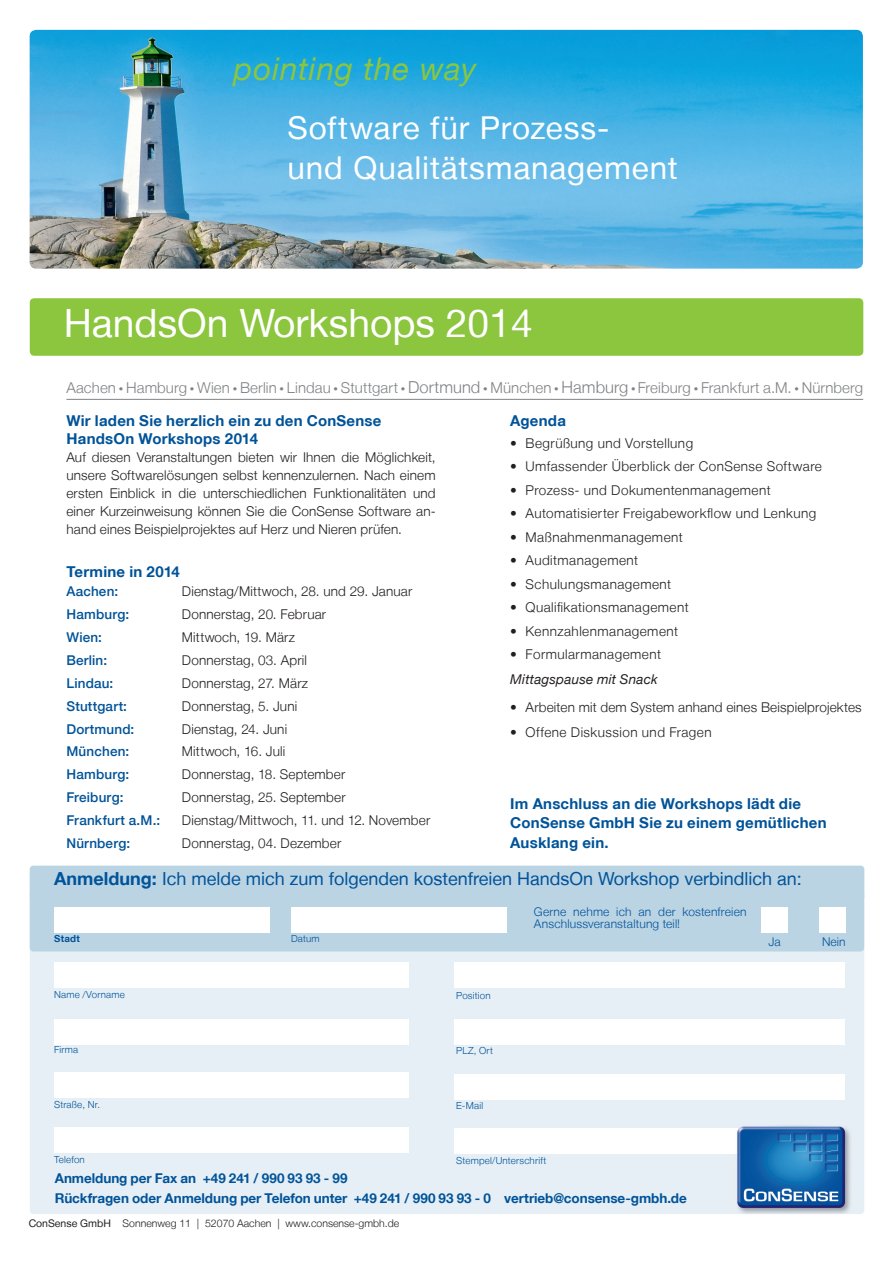
<style>
.page{position:relative;width:893px;height:1263px;background:#fff}
.page>*{position:absolute;margin:0;border:0;box-sizing:border-box;transform-origin:0 0}
.t1{font:39px "Helvetica Neue LT";color:#fff}
.t2{font:31.5px/39.3px "Helvetica Neue LT";letter-spacing:.025em;color:#fff}
.t3{font:italic 31.5px "Helvetica Neue";letter-spacing:.02em;color:#8bc63e}
.t4{font:18px "Helvetica Neue LT";color:#015399}
.t5{font:700 15px/19.5px "Helvetica Neue LT";letter-spacing:.015em;color:#015399}
.t6{font:300 15px "Helvetica Neue LT";letter-spacing:.005em;color:#808285}
.t7{font:300 13.5px/18px "Helvetica Neue LT";letter-spacing:.015em;color:#231f20;text-align:justify}
.t8{font:300 13.5px "Helvetica Neue LT";letter-spacing:.035em;color:#231f20}
.t9{font:700 13.5px/19.5px "Helvetica Neue LT";letter-spacing:-.005em;color:#015399}
.t10{font:500 13.5px "Helvetica Neue LT";letter-spacing:.015em;color:#015399}
.t11{font:italic 13.5px "Helvetica Neue";letter-spacing:.015em;color:#231f20}
.t12{font:300 12px/12px "Helvetica Neue LT";letter-spacing:.015em;color:#015399}
.t13{font:300 10.5px "Helvetica Neue LT";color:#231f20}
.t14{font:300 9.75px "Helvetica Neue LT";letter-spacing:.02em;color:#015399}
.t15{font:700 9.75px "Helvetica Neue LT";letter-spacing:.03em;color:#015399}
.s1{font-size:9px}
.s2{font-size:16.5px}
.s3{color:#0d4da1}
.s4{font-weight:700}
.s5{font-weight:400}
</style>
<div class="page">
<img style="left:30px;top:30px;width:833px;height:239px">
<div style="left:30px;top:298px;width:833px;height:58px;background:#8bc63e;border-radius:4px"></div>
<hr style="left:66px;top:399px;width:797px;height:1px;background:#808285">
<div style="left:30px;top:865px;width:834px;height:349px;background:#e6eff5;border-radius:4px"></div>
<div style="left:454px;top:962px;width:391px;height:26px;background:#fff"></div>
<div style="left:454px;top:1019px;width:391px;height:26px;background:#fff"></div>
<div style="left:454px;top:1074px;width:391px;height:25px;background:#fff"></div>
<div style="left:454px;top:1128px;width:376px;height:25px;background:#fff"></div>
<div style="left:54px;top:962px;width:355px;height:26px;background:#fff"></div>
<div style="left:30px;top:891px;width:834px;height:60px;background:#bbd4e4;border-radius:4px"></div>
<div style="left:54px;top:1019px;width:355px;height:26px;background:#fff"></div>
<div style="left:54px;top:1073px;width:355px;height:25px;background:#fff"></div>
<div style="left:54px;top:1127px;width:355px;height:25px;background:#fff"></div>
<div style="left:30px;top:866px;width:834px;height:34px;background:#bbd4e4;border-radius:4px"></div>
<img style="left:727px;top:1125px;width:124px;height:89px">
<img style="left:727px;top:1128px;width:103px;height:25px">
<div style="left:54px;top:907px;width:216px;height:25px;background:#fff"></div>
<div style="left:291px;top:907px;width:216px;height:25px;background:#fff"></div>
<div style="left:762px;top:907px;width:26px;height:25px;background:#fff"></div>
<div style="left:820px;top:907px;width:26px;height:25px;background:#fff"></div>
<h2 class="t3" style="left:234px;top:50px;width:244px">pointing the way</h2>
<h2 class="t2" style="left:287px;top:108px;width:392px">Software für Prozess-<br>und Qualitätsmanagement</h2>
<h1 class="t1" style="left:64px;top:300px;width:470px">HandsOn Workshops 2014</h1>
<p class="t6" style="left:66px;top:379px;width:798px">Aachen <span class="s1">•</span> Hamburg <span class="s1">•</span> Wien <span class="s1">•</span> Berlin <span class="s1">•</span> Lindau <span class="s1">•</span> Stuttgart <span class="s1">•</span> <span class="s2">Dortmund</span> <span class="s1">•</span> München <span class="s1">•</span> <span class="s2">Hamburg</span> <span class="s1">•</span> Freiburg <span class="s1">•</span> Frankfurt a.M. <span class="s1">•</span> Nürnberg</p>
<p class="t5" style="left:66px;top:412px;width:317px;line-height:18px">Wir laden Sie herzlich ein zu den ConSense<br>HandsOn Workshops 2014</p>
<p class="t7" style="left:66px;top:448px;width:371px">Auf diesen Veranstaltungen bieten wir Ihnen die Möglichkeit, unsere Softwarelösungen selbst kennenzulernen. Nach einem ersten Einblick in die unterschiedlichen Funktionalitäten und einer Kurzeinweisung können Sie die ConSense Software an&shy;hand eines Beispielprojektes auf Herz und Nieren prüfen.</p>
<p class="t5" style="left:66px;top:561px;width:115px">Termine in 2014</p>
<p class="t10" style="left:66px;top:583px;width:53px">Aachen<span class="s3">:</span></p>
<p class="t7" style="left:182px;top:582px;width:232px">Dienstag/Mittwoch, 28. und 29. Januar</p>
<p class="t10" style="left:66px;top:606px;width:64px">Hamburg:</p>
<p class="t7" style="left:182px;top:605px;width:146px">Donnerstag, 20. Februar</p>
<p class="t10" style="left:66px;top:629px;width:37px">Wien:</p>
<p class="t7" style="left:182px;top:628px;width:115px">Mittwoch, 19. März</p>
<p class="t10" style="left:66px;top:652px;width:42px">Berlin:</p>
<p class="t7" style="left:182px;top:651px;width:127px">Donnerstag, 03. April</p>
<p class="t10" style="left:66px;top:675px;width:48px">Lindau:</p>
<p class="t7" style="left:182px;top:674px;width:128px">Donnerstag, 27. März</p>
<p class="t10" style="left:66px;top:698px;width:62px">Stuttgart:</p>
<p class="t7" style="left:182px;top:697px;width:117px">Donnerstag, 5. Juni</p>
<p class="t10" style="left:66px;top:721px;width:69px">Dortmund:</p>
<p class="t7" style="left:182px;top:719px;width:107px">Dienstag, 24. Juni</p>
<p class="t10" style="left:66px;top:744px;width:64px">München:</p>
<p class="t7" style="left:182px;top:742px;width:105px">Mittwoch, 16. Juli</p>
<p class="t10" style="left:66px;top:766px;width:64px">Hamburg:</p>
<p class="t7" style="left:182px;top:765px;width:165px">Donnerstag, 18. September</p>
<p class="t10" style="left:66px;top:789px;width:59px">Freiburg:</p>
<p class="t7" style="left:182px;top:788px;width:165px">Donnerstag, 25. September</p>
<p class="t10" style="left:66px;top:812px;width:95px">Frankfurt a.M.:</p>
<p class="t7" style="left:182px;top:811px;width:250px">Dienstag/Mittwoch, 11. und 12. November</p>
<p class="t10" style="left:66px;top:835px;width:65px">Nürnberg:</p>
<p class="t7" style="left:182px;top:834px;width:161px">Donnerstag, 04. Dezember</p>
<p class="t5" style="left:510px;top:411px;width:57px">Agenda</p>
<p class="t8" style="left:510px;top:435px;width:184px">• Begrüßung und Vorstellung</p>
<p class="t8" style="left:510px;top:458px;width:313px">• Umfassender Überblick der ConSense Software</p>
<p class="t8" style="left:510px;top:482px;width:262px">• Prozess- und Dokumentenmanagement</p>
<p class="t8" style="left:510px;top:505px;width:307px">• Automatisierter Freigabeworkflow und Lenkung</p>
<p class="t8" style="left:510px;top:529px;width:174px">• Maßnahmenmanagement</p>
<p class="t8" style="left:510px;top:552px;width:129px">• Auditmanagement</p>
<p class="t8" style="left:510px;top:576px;width:162px">• Schulungsmanagement</p>
<p class="t8" style="left:510px;top:599px;width:180px">• Qualifikationsmanagement</p>
<p class="t8" style="left:510px;top:623px;width:169px">• Kennzahlenmanagement</p>
<p class="t8" style="left:510px;top:646px;width:152px">• Formularmanagement</p>
<p class="t11" style="left:510px;top:671px;width:149px">Mittagspause mit Snack</p>
<p class="t7" style="left:510px;top:698px;width:353px">• Arbeiten mit dem System anhand eines Beispielprojektes</p>
<p class="t8" style="left:510px;top:724px;width:203px">• Offene Diskussion und Fragen</p>
<p class="t5" style="left:510px;top:793px;width:318px">Im Anschluss an die Workshops lädt die<br>ConSense GmbH Sie zu einem gemütlichen<br>Ausklang ein.</p>
<h3 class="t4" style="left:54px;top:868px;width:749px"><span class="s4">Anmeldung:</span> Ich melde mich zum folgenden kostenfreien HandsOn Workshop verbindlich an:</h3>
<p class="t12" style="left:534px;top:905px;width:214px">Gerne nehme ich an der kostenfreien<br>Anschlussveranstaltung teil!</p>
<p class="t15" style="left:54px;top:933px;width:27px">Stadt</p>
<p class="t14" style="left:291px;top:933px;width:30px">Datum</p>
<p class="t14" style="left:54px;top:988px;width:72px">Name /Vorname</p>
<p class="t14" style="left:456px;top:989px;width:36px">Position</p>
<p class="t14" style="left:54px;top:1043px;width:26px">Firma</p>
<p class="t14" style="left:456px;top:1044px;width:38px">PLZ, Ort</p>
<p class="t14" style="left:54px;top:1098px;width:47px">Straße, Nr.</p>
<p class="t14" style="left:456px;top:1099px;width:28px">E-Mail</p>
<p class="t14" style="left:54px;top:1153px;width:32px">Telefon</p>
<p class="t14" style="left:456px;top:1154px;width:92px">Stempel/Unterschrift</p>
<p class="t9" style="left:55px;top:1168px;width:634px">Anmeldung per Fax an +49 241 / 990 93 93 - 99<br>Rückfragen oder Anmeldung per Telefon unter +49 241 / 990 93 93 - 0 vertrieb@consense-gmbh.de</p>
<p class="t13" style="left:29px;top:1217px;width:372px"><span class="s5">ConSense GmbH</span> Sonnenweg 11 | 52070 Aachen | www.consense-gmbh.de</p>
<p class="t12" style="left:769px;top:935px;width:14px">Ja</p>
<p class="t12" style="left:822px;top:935px;width:25px">Nein</p>
</div>
